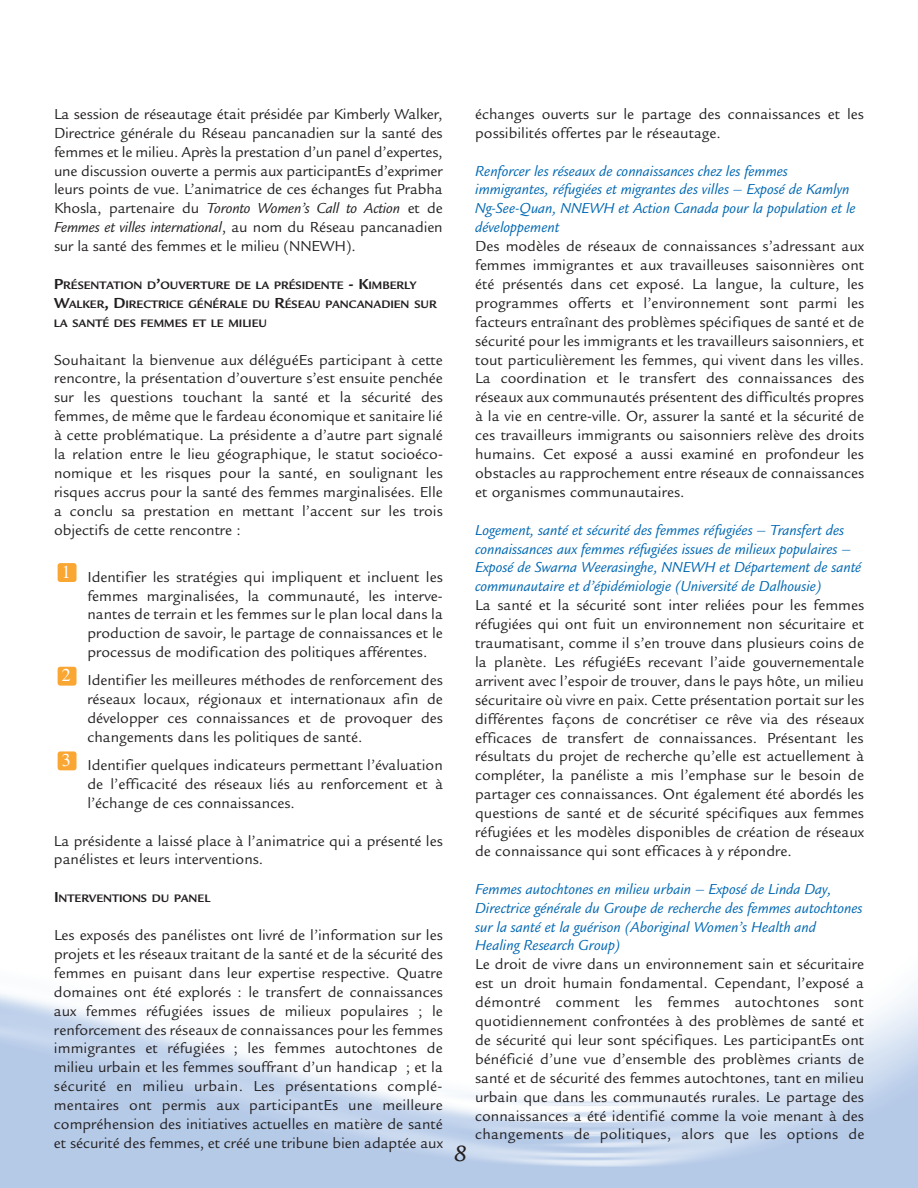
<style>
.page{position:relative;width:918px;height:1188px;background:#fff}
.page>*{position:absolute;margin:0;border:0;box-sizing:border-box;transform-origin:0 0}
.t1{font:italic 21px "Lucida Handwriting";color:#231f20}
.t2{font:15.75px/18.9px "Legacy Sans";color:#231f20;text-align:justify}
.t3{font:italic 15.75px/18.9px "Legacy Sans";color:#0168b3}
.t4{font:700 11.85px/18.9px "Legacy Sans";color:#231f20}
.s1{font-style:italic}
.s2{font-size:15.75px}
</style>
<div class="page">
<div style="left:58px;top:751px;width:19px;height:19px;background:#faa633;border-radius:3px"></div>
<div style="left:58px;top:667px;width:19px;height:19px;background:#faa633;border-radius:3px"></div>
<div style="left:58px;top:563px;width:19px;height:19px;background:#faa633;border-radius:3px"></div>
<p class="t2" style="left:54px;top:106px;width:390px">La session de réseautage était présidée par Kimberly Walker, Directrice générale du Réseau pancanadien sur la santé des femmes et le milieu. Après la prestation d’un panel d’expertes, une discussion ouverte a permis aux participantEs d’exprimer leurs points de vue. L’animatrice de ces échanges fut Prabha Khosla, partenaire du <span class="s1">Toronto Women’s Call to Action</span> et de <span class="s1">Femmes et villes international</span>, au nom du Réseau pancanadien sur la santé des femmes et le milieu (NNEWH).</p>
<p class="t4" style="left:54px;top:277px;width:384px"><span class="s2">P</span>RÉSENTATION D<span class="s2">’</span>OUVERTURE DE LA PRÉSIDENTE <span class="s2">- K</span>IMBERLY<br><span class="s2">W</span>ALKER<span class="s2">, D</span>IRECTRICE GÉNÉRALE DU <span class="s2">R</span>ÉSEAU PANCANADIEN SUR<br>LA SANTÉ DES FEMMES ET LE MILIEU</p>
<p class="t2" style="left:54px;top:352px;width:390px">Souhaitant la bienvenue aux déléguéEs participant à cette rencontre, la présentation d’ouverture s’est ensuite penchée sur les questions touchant la santé et la sécurité des femmes, de même que le fardeau économique et sanitaire lié à cette problématique. La présidente a d’autre part signalé la relation entre le lieu géographique, le statut socioéco&shy;nomique et les risques pour la santé, en soulignant les risques accrus pour la santé des femmes marginalisées. Elle a conclu sa prestation en mettant l’accent sur les trois objectifs de cette rencontre :</p>
<p class="t2" style="left:87px;top:569px;width:357px">Identifier les stratégies qui impliquent et incluent les femmes marginalisées, la communauté, les interve&shy;nantes de terrain et les femmes sur le plan local dans la production de savoir, le partage de connaissances et le processus de modification des politiques afférentes.</p>
<p class="t2" style="left:87px;top:672px;width:357px">Identifier les meilleures méthodes de renforcement des réseaux locaux, régionaux et internationaux afin de développer ces connaissances et de provoquer des changements dans les politiques de santé.</p>
<p class="t2" style="left:87px;top:757px;width:357px">Identifier quelques indicateurs permettant l’évaluation de l’efficacité des réseaux liés au renforcement et à l’échange de ces connaissances.</p>
<p class="t2" style="left:54px;top:833px;width:390px">La présidente a laissé place à l’animatrice qui a présenté les panélistes et leurs interventions.</p>
<p class="t4" style="left:54px;top:890px;width:158px"><span class="s2">I</span>NTERVENTIONS DU PANEL</p>
<p class="t2" style="left:54px;top:927px;width:390px">Les exposés des panélistes ont livré de l’information sur les projets et les réseaux traitant de la santé et de la sécurité des femmes en puisant dans leur expertise respective. Quatre domaines ont été explorés : le transfert de connaissances aux femmes réfugiées issues de milieux populaires ; le renforcement des réseaux de connaissances pour les femmes immigrantes et réfugiées ; les femmes autochtones de milieu urbain et les femmes souffrant d’un handicap ; et la sécurité en milieu urbain. Les présentations complé&shy;mentaires ont permis aux participantEs une meilleure compréhension des initiatives actuelles en matière de santé et sécurité des femmes, et créé une tribune bien adaptée aux</p>
<h1 class="t1" style="left:452px;top:1142px;width:16px">8</h1>
<p class="t2" style="left:475px;top:106px;width:390px">échanges ouverts sur le partage des connaissances et les possibilités offertes par le réseautage.</p>
<p class="t3" style="left:475px;top:163px;width:382px">Renforcer les réseaux de connaissances chez les femmes immigrantes, réfugiées et migrantes des villes – Exposé de Kamlyn Ng-See-Quan, NNEWH et Action Canada pour la population et le développement</p>
<p class="t2" style="left:475px;top:238px;width:391px">Des modèles de réseaux de connaissances s’adressant aux femmes immigrantes et aux travailleuses saisonnières ont été présentés dans cet exposé. La langue, la culture, les programmes offerts et l’environnement sont parmi les facteurs entraînant des problèmes spécifiques de santé et de sécurité pour les immigrants et les travailleurs saisonniers, et tout particulièrement les femmes, qui vivent dans les villes.<br>La coordination et le transfert des connaissances des réseaux aux communautés présentent des difficultés propres à la vie en centre-ville. Or, assurer la santé et la sécurité de ces travailleurs immigrants ou saisonniers relève des droits humains. Cet exposé a aussi examiné en profondeur les obstacles au rapprochement entre réseaux de connaissances et organismes communautaires.</p>
<p class="t3" style="left:475px;top:522px;width:388px">Logement, santé et sécurité des femmes réfugiées – Transfert des connaissances aux femmes réfugiées issues de milieux populaires – Exposé de Swarna Weerasinghe, NNEWH et Département de santé communautaire et d’épidémiologie (Université de Dalhousie)</p>
<p class="t2" style="left:475px;top:597px;width:390px">La santé et la sécurité sont inter reliées pour les femmes réfugiées qui ont fuit un environnement non sécuritaire et traumatisant, comme il s’en trouve dans plusieurs coins de la planète. Les réfugiéEs recevant l’aide gouvernementale arrivent avec l’espoir de trouver, dans le pays hôte, un milieu sécuritaire où vivre en paix. Cette présentation portait sur les différentes façons de concrétiser ce rêve via des réseaux efficaces de transfert de connaissances. Présentant les résultats du projet de recherche qu’elle est actuellement à compléter, la panéliste a mis l’emphase sur le besoin de partager ces connaissances. Ont également été abordés les questions de santé et de sécurité spécifiques aux femmes réfugiées et les modèles disponibles de création de réseaux de connaissance qui sont efficaces à y répondre.</p>
<p class="t3" style="left:475px;top:881px;width:389px">Femmes autochtones en milieu urbain – Exposé de Linda Day, Directrice générale du Groupe de recherche des femmes autochtones sur la santé et la guérison (Aboriginal Women’s Health and Healing Research Group)</p>
<p class="t2" style="left:475px;top:957px;width:391px">Le droit de vivre dans un environnement sain et sécuritaire est un droit humain fondamental. Cependant, l’exposé a démontré comment les femmes autochtones sont quotidiennement confrontées à des problèmes de santé et de sécurité qui leur sont spécifiques. Les participantEs ont bénéficié d’une vue d’ensemble des problèmes criants de santé et de sécurité des femmes autochtones, tant en milieu urbain que dans les communautés rurales. Le partage des connaissances a été identifié comme la voie menant à des changements de politiques, alors que les options de</p>
</div>
